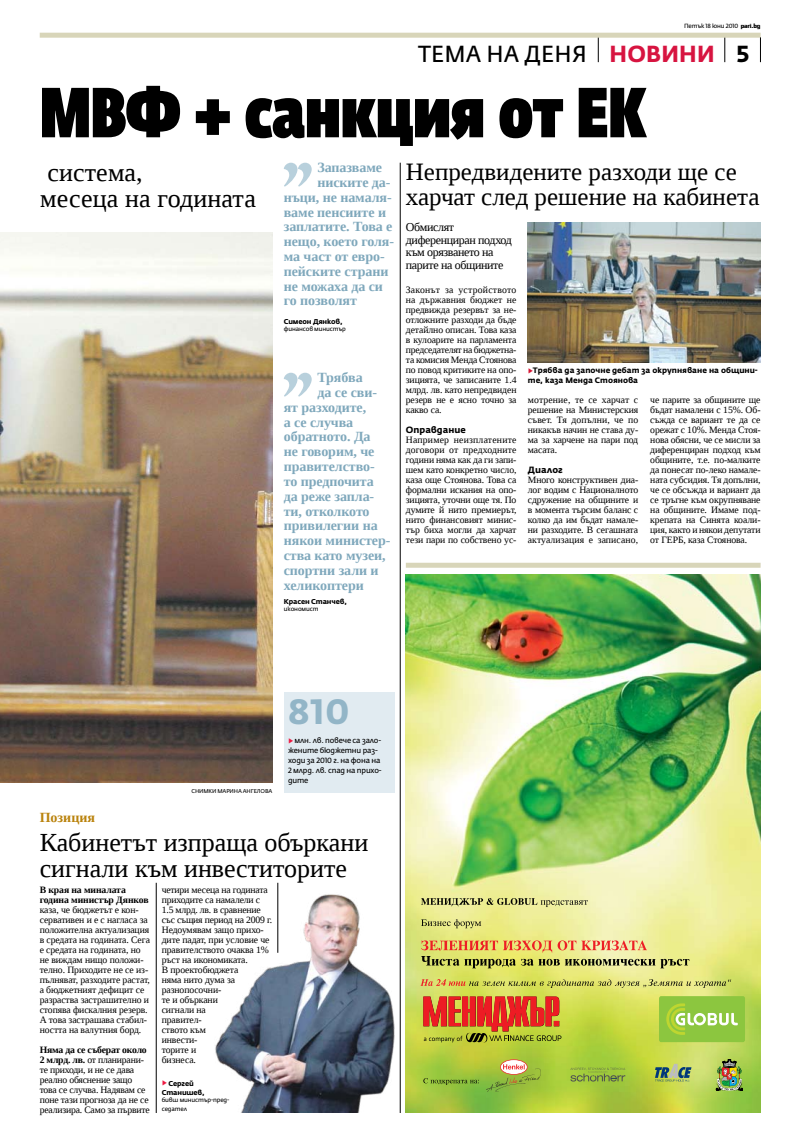
<style>
.page{position:relative;width:789px;height:1134px;background:#fff}
.page>*{position:absolute;margin:0;border:0;box-sizing:border-box;transform-origin:0 0}
.t1{font:70px "Fedra Sans Dis Pro Heavy Cond";letter-spacing:-.005em;color:#000}
.t2{font:700 35px "Fedra Sans Alt Pro";color:#92b5c7}
.t3{font:26px/26.1px "Liberation Serif";color:#000}
.t4{font:25px/25px "Liberation Serif";color:#000}
.t5{font:23px "Fedra Sans Alt Pro";color:#000;scale:.96 1}
.t6{font:700 14px "Liberation Serif";letter-spacing:-.005em;color:#7fa8bc}
.t7{font:700 14px "Liberation Serif";color:#ba830d}
.t8{font:12px/12.5px "Liberation Serif";letter-spacing:-.03em;color:#000}
.t9{font:9.7px/10px "Liberation Serif";letter-spacing:-.01em;color:#000;text-align:justify}
.t10{font:700 9px "Fedra Sans Alt Pro";letter-spacing:.005em;color:#000}
.t11{font:700 7.8px/10px "Fedra Sans Alt Pro";color:#000}
.t12{font:7.5px/10px "Fedra Sans Alt Pro";letter-spacing:-.02em;color:#000}
.t13{font:700 7px/9px "Fedra Sans Alt Pro";letter-spacing:-.02em;color:#000}
.t14{font:6px/8.5px "Fedra Sans Alt Pro";letter-spacing:-.02em;color:#000}
.t15{font:5.5px "Fedra Sans Alt Pro";letter-spacing:.08em;color:#000}
.s1{font-family:"District";font-weight:500}
.s2{font-weight:700;color:#d71440}
.s3{font-weight:700}
.s4{color:#d71635}
.s5{font-weight:700;font-size:7.8px;color:#ed1941}
.s6{font-size:7.8px;color:#ed1941}
</style>
<div class="page">
<svg style="left:597px;top:38px;width:1px;height:24px"></svg>
<svg style="left:724px;top:38px;width:1px;height:24px"></svg>
<div style="left:40px;top:33px;width:720px;height:5px;background:#d8d5b9"></div>
<hr style="left:400px;top:163px;width:1px;height:950px;background:#000">
<svg style="left:284px;top:163px;width:27px;height:24px"></svg>
<div style="left:283px;top:693px;width:111px;height:100px;background:#e1ebf1"></div>
<img style="left:0;top:233px;width:272px;height:550px">
<img style="left:527px;top:223px;width:233px;height:140px">
<div style="left:405px;top:563px;width:355px;height:5px;background:#d8d5b9"></div>
<hr style="left:156px;top:883px;width:1px;height:230px;background:#000">
<hr style="left:277px;top:883px;width:1px;height:70px;background:#000">
<img style="left:405px;top:574px;width:355px;height:539px">
<svg style="left:421px;top:898px;width:166px;height:9px"></svg>
<svg style="left:421px;top:919px;width:60px;height:9px"></svg>
<svg style="left:420px;top:940px;width:269px;height:28px;background:#cfba6c"></svg>
<svg style="left:420px;top:979px;width:310px;height:9px;background:#c5c260"></svg>
<svg style="left:423px;top:1078px;width:55px;height:7px"></svg>
<svg style="left:485px;top:1059px;width:55px;height:33px;background:#a8ba53"></svg>
<svg style="left:570px;top:1068px;width:55px;height:13px"></svg>
<svg style="left:423px;top:996px;width:138px;height:47px;background:#ca6e2e"></svg>
<div style="left:658px;top:996px;width:86px;height:46px;background:#8cc63f;border-radius:2px"></div>
<svg style="left:666px;top:1003px;width:71px;height:32px"></svg>
<svg style="left:654px;top:1064px;width:37px;height:17px"></svg>
<svg style="left:715px;top:1058px;width:27px;height:33px"></svg>
<svg style="left:284px;top:373px;width:27px;height:24px"></svg>
<img style="left:215px;top:893px;width:179px;height:220px">
<p class="t14" style="left:683px;top:21px;width:78px">Петък 18 юни 2010 <span class="s1">pari.bg</span></p>
<p class="t5" style="left:418px;top:40px;width:346px">Teма на деня <span class="s2">Новини</span> <span class="s3">5</span></p>
<p class="t1" style="left:40px;top:54px;width:608px">МВФ + санкция от ЕК</p>
<p class="t3" style="left:40px;top:159px;width:217px">система,<br>месеца на годината</p>
<p class="t4" style="left:405px;top:159px;width:355px">Непредвидените разходи ще се харчат след решение на кабинета</p>
<p class="t8" style="left:405px;top:221px;width:107px">Обмислят диференциран подход към орязването на парите на общините</p>
<p class="t9" style="left:405px;top:284px;width:112px">Законът за устройството на държавния бюджет не предвижда резервът за не&shy;отложните разходи да бъде детайлно описан. Това каза в кулоарите на парламента председателят на бюджетна&shy;та комисия Менда Стоянова по повод критиките на опо&shy;зицията, че записаните 1.4 млрд. лв. като непредвиден резерв не е ясно точно за какво са.</p>
<p class="t10" style="left:405px;top:424px;width:61px">Оправдание</p>
<p class="t9" style="left:405px;top:434px;width:112px">Например неизплатените договори от предходните години няма как да ги запи&shy;шем като конкретно число, каза още Стоянова. Това са формални искания на опо&shy;зицията, уточни още тя. По думите й нито премиерът, нито финансовият минис&shy;тър биха могли да харчат тези пари по собствено ус-</p>
<p class="t6" style="left:317px;top:158px;width:66px">Запазваме</p>
<p class="t6" style="left:317px;top:173px;width:75px">ниските да-</p>
<p class="t6" style="left:283px;top:188px;width:109px">нъци, не намаля-</p>
<p class="t6" style="left:283px;top:203px;width:104px">ваме пенсиите и</p>
<p class="t6" style="left:283px;top:217px;width:110px">заплатите. Това е</p>
<p class="t6" style="left:283px;top:232px;width:112px">нещо, което голя-</p>
<p class="t6" style="left:283px;top:247px;width:102px">ма част от евро-</p>
<p class="t6" style="left:283px;top:262px;width:106px">пейските страни</p>
<p class="t6" style="left:283px;top:277px;width:101px">не можаха да си</p>
<p class="t6" style="left:283px;top:291px;width:75px">го позволят</p>
<p class="t13" style="left:283px;top:317px;width:60px">Симеон Дянков,</p>
<p class="t14" style="left:283px;top:325px;width:63px">финансов министър</p>
<p class="t11" style="left:527px;top:365px;width:231px"><span class="s4">▶</span>Трябва да започне дебат за окрупняване на общини&shy;те, каза Менда Стоянова</p>
<p class="t6" style="left:317px;top:368px;width:47px">Трябва</p>
<p class="t6" style="left:317px;top:383px;width:61px">да се сви-</p>
<p class="t6" style="left:283px;top:398px;width:84px">ят разходите,</p>
<p class="t6" style="left:283px;top:413px;width:71px">а се случва</p>
<p class="t6" style="left:283px;top:427px;width:88px">обратното. Да</p>
<p class="t6" style="left:283px;top:442px;width:92px">не говорим, че</p>
<p class="t6" style="left:283px;top:457px;width:92px">правителство-</p>
<p class="t6" style="left:283px;top:472px;width:92px">то предпочита</p>
<p class="t6" style="left:283px;top:487px;width:92px">да реже запла-</p>
<p class="t6" style="left:283px;top:501px;width:87px">ти, отколкото</p>
<p class="t6" style="left:283px;top:516px;width:95px">привилегии на</p>
<p class="t6" style="left:283px;top:531px;width:108px">някои министер-</p>
<p class="t6" style="left:283px;top:546px;width:103px">ства като музеи,</p>
<p class="t6" style="left:283px;top:561px;width:96px">спортни зали и</p>
<p class="t6" style="left:283px;top:575px;width:81px">хеликоптери</p>
<p class="t9" style="left:649px;top:394px;width:112px">че парите за общините ще бъдат намалени с 15%. Об&shy;съжда се вариант те да се орежат с 10%. Менда Стоя&shy;нова обясни, че се мисли за диференциран подход към общините, т.е. по-малките да понесат по-леко намале&shy;ната субсидия. Тя допълни, че се обсъжда и вариант да се тръгне към окрупняване на общините. Имаме под&shy;крепата на Синята коали&shy;ция, както и някои депутати от ГЕРБ, каза Стоянова.</p>
<p class="t9" style="left:527px;top:394px;width:112px">мотрение, те се харчат с решение на Министерския съвет. Тя допълни, че по никакъв начин не става ду&shy;ма за харчене на пари под масата.</p>
<p class="t10" style="left:527px;top:464px;width:37px">Диалог</p>
<p class="t9" style="left:527px;top:474px;width:112px">Много конструктивен диа&shy;лог водим с Националното сдружение на общините и в момента търсим баланс с колко да им бъдат намале&shy;ни разходите. В сегашната актуализация е записано,</p>
<p class="t13" style="left:283px;top:597px;width:64px">Красен Станчев,</p>
<p class="t14" style="left:283px;top:605px;width:36px">икономист</p>
<p class="t7" style="left:40px;top:808px;width:57px">Позиция</p>
<p class="t15" style="left:191px;top:787px;width:82px">снимки марина ангелова</p>
<p class="t2" style="left:288px;top:690px;width:62px">810</p>
<p class="t12" style="left:288px;top:735px;width:95px"><span class="s5">▶</span> млн. лв. повече са зало&shy;жените бюджетни раз&shy;ходи за 2010 г. на фона на<br>2 млрд. лв. спад на прихо&shy;дите</p>
<p class="t3" style="left:40px;top:829px;width:330px">Кабинетът изпраща объркани сигнали към инвеститорите</p>
<p class="t9" style="left:40px;top:884px;width:112px;text-align:left"><span class="s3">В края на миналата година министър Дянков </span>каза, че бюджетът е кон&shy;сервативен и е с нагласа за положителна актуализация в средата на годината. Сега е средата на годината, но не виждам нищо положи&shy;телно. Приходите не се из&shy;пълняват, разходите растат, а бюджетният дефицит се разраства застрашително и стопява фискалния резерв.<br>А това застрашава стабил&shy;ността на валутния борд.</p>
<p class="t9" style="left:40px;top:1044px;width:111px;text-align:left"><span class="s3">Няма да се съберат около<br>2 млрд. лв.</span> от планирани&shy;те приходи, и не се дава реално обяснение защо това се случва. Надявам се поне тази прогноза да не се реализира. Само за първите</p>
<p class="t9" style="left:162px;top:884px;width:112px;text-align:left">четири месеца на годината приходите са намалели с<br>1.5 млрд. лв. в сравнение със същия период на 2009 г.<br>Недоумявам защо прихо&shy;дите падат, при условие че правителството очаква 1% ръст на икономиката.<br>В проектобюджета<br>няма нито дума за разнопосочни-<br>те и объркани<br>сигнали на<br>правител-<br>ството към<br>инвести-<br>торите и<br>бизнеса.</p>
<p class="t13" style="left:162px;top:1079px;width:44px"><span class="s6">▶</span> Сергей<br>Станишев,</p>
<p class="t14" style="left:162px;top:1096px;width:69px">бивш министър-пред&shy;седател</p>
</div>
